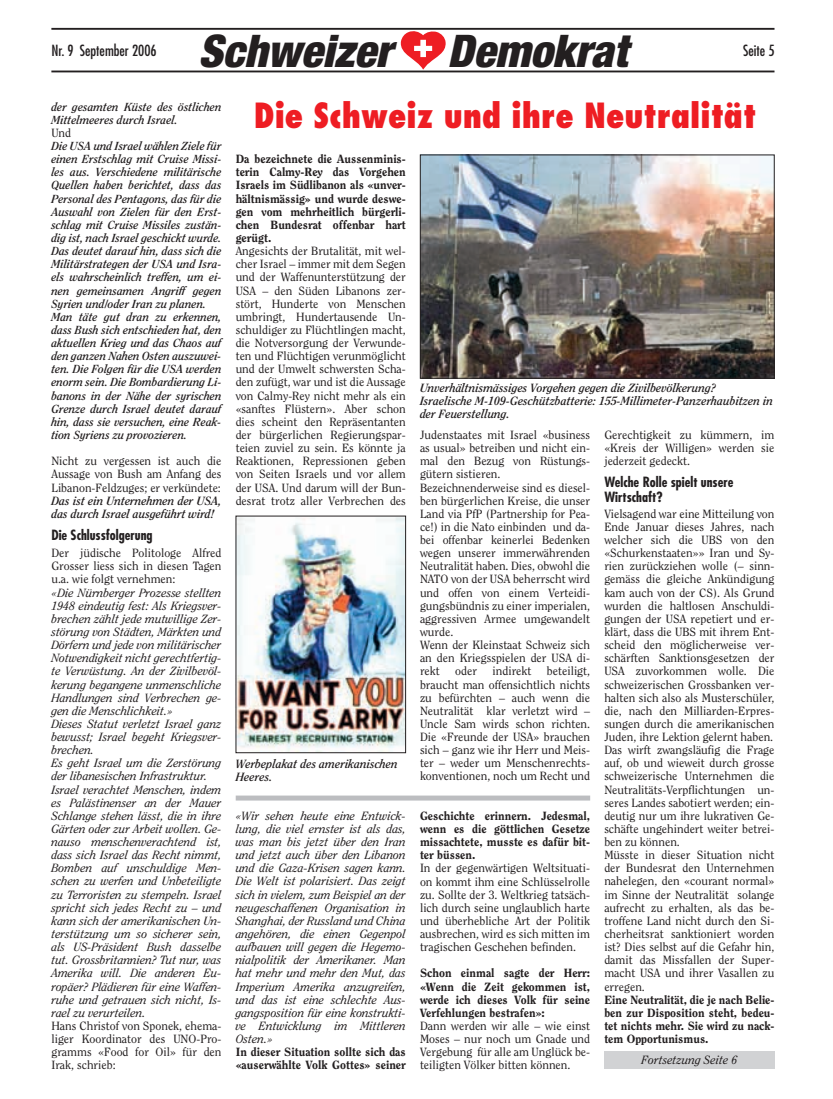
<style>
.page{position:relative;width:833px;height:1099px;background:#fff}
.page>*{position:absolute;margin:0;border:0;box-sizing:border-box;transform-origin:0 0}
.t1{font:italic 900 condensed 45px "Helvetica Neue";color:#231f20}
.t2{font:800 condensed 33.75px "Futura";color:#ee1d23}
.t3{font:condensed 15px "Futura";color:#231f20}
.t4{font:700 condensed 13.75px/15px "Futura";color:#231f20}
.t5{font:11.88px/13.1px "Clearface";color:#231f20;text-align:justify}
.t6{font:italic 11.88px/13.1px "Clearface";color:#231f20}
.t7{font:800 11.88px/13.1px "Clearface";color:#231f20;text-align:justify}
.t8{font:italic 700 11.88px/13.1px "Clearface";color:#231f20}
.t9{font:italic 700 11.62px/13.1px "Clearface";color:#231f20}
</style>
<div class="page">
<hr style="left:51px;top:28px;width:723px;height:2px;background:#231f20">
<hr style="left:51px;top:71px;width:723px;height:1px;background:#231f20">
<svg style="left:401px;top:31px;width:44px;height:39px"></svg>
<div style="left:236px;top:795px;width:354px;height:5px;background:#bcbdc0"></div>
<img style="left:422px;top:157px;width:350px;height:219px">
<div style="left:420px;top:155px;width:354px;height:223px;border:1px solid #231f20"></div>
<img style="left:238px;top:518px;width:166px;height:233px">
<div style="left:236px;top:516px;width:170px;height:237px;border:1px solid #231f20"></div>
<div style="left:604px;top:1051px;width:170px;height:17px;background:#d1d2d4"></div>
<p class="t3" style="left:51px;top:43px;width:107px">Nr. 9 September 2006</p>
<h1 class="t1" style="left:198px;top:35px;width:431px">Schweizer Demokrat</h1>
<p class="t3" style="left:743px;top:43px;width:33px">Seite 5</p>
<p class="t9" style="left:51px;top:101px;width:172px">der gesamten Küste des östlichen<br>Mittelmeeres durch Israel.</p>
<p class="t5" style="left:51px;top:127px;width:21px">Und</p>
<p class="t9" style="left:51px;top:140px;width:172px">Die USA und Israel wählen Ziele für einen Erstschlag mit Cruise Missi&shy;les aus. Verschiedene militärische Quellen haben berichtet, dass das Personal des Pentagons, das für die Auswahl von Zielen für den Erst&shy;schlag mit Cruise Missiles zustän&shy;dig ist, nach Israel geschickt wurde.<br>Das deutet darauf hin, dass sich die Militärstrategen der USA und Isra&shy;els wahrscheinlich treffen, um ei&shy;nen gemeinsamen Angriff gegen Syrien und/oder Iran zu planen.<br>Man täte gut dran zu erkennen, dass Bush sich entschieden hat, den aktuellen Krieg und das Chaos auf den ganzen Nahen Osten auszuwei&shy;ten. Die Folgen für die USA werden enorm sein. Die Bombardierung Li&shy;banons in der Nähe der syrischen Grenze durch Israel deutet darauf hin, dass sie versuchen, eine Reak&shy;tion Syriens zu provozieren.</p>
<p class="t5" style="left:51px;top:455px;width:172px">Nicht zu vergessen ist auch die Aussage von Bush am Anfang des Libanon-Feldzuges; er verkündete:</p>
<p class="t8" style="left:51px;top:494px;width:172px">Das ist ein Unternehmen der USA, das durch Israel ausgeführt wird!</p>
<p class="t4" style="left:51px;top:528px;width:103px">Die Schlussfolgerung</p>
<p class="t5" style="left:51px;top:547px;width:172px">Der jüdische Politologe Alfred Grosser liess sich in diesen Tagen u.a. wie folgt vernehmen:</p>
<p class="t6" style="left:51px;top:586px;width:172px">«Die Nürnberger Prozesse stellten<br>1948 eindeutig fest: Als Kriegsver&shy;brechen zählt jede mutwillige Zer&shy;störung von Städten, Märkten und<br>Dörfern und jede von militärischer<br>Notwendigkeit nicht gerechtfertig&shy;te Verwüstung. An der Zivilbevöl&shy;kerung begangene unmenschliche<br>Handlungen sind Verbrechen ge&shy;gen die Menschlichkeit.»<br>Dieses Statut verletzt Israel ganz bewusst; Israel begeht Kriegsver&shy;brechen.<br>Es geht Israel um die Zerstörung der libanesischen Infrastruktur.<br>Israel verachtet Menschen, indem es Palästinenser an der Mauer<br>Schlange stehen lässt, die in ihre<br>Gärten oder zur Arbeit wollen. Ge&shy;nauso menschenverachtend ist, dass sich Israel das Recht nimmt,<br>Bomben auf unschuldige Men&shy;schen zu werfen und Unbeteiligte zu Terroristen zu stempeln. Israel spricht sich jedes Recht zu – und kann sich der amerikanischen Un&shy;terstützung um so sicherer sein, als US-Präsident Bush dasselbe tut. Grossbritannien? Tut nur, was<br>Amerika will. Die anderen Eu&shy;ropäer? Plädieren für eine Waffen&shy;ruhe und getrauen sich nicht, Is&shy;rael zu verurteilen.</p>
<p class="t5" style="left:51px;top:1020px;width:172px">Hans Christof von Sponek, ehema&shy;liger Koordinator des UNO-Pro&shy;gramms «Food for Oil» für den Irak, schrieb:</p>
<h2 class="t2" style="left:254px;top:101px;width:504px">Die Schweiz und ihre Neutralität</h2>
<p class="t7" style="left:236px;top:153px;width:172px">Da bezeichnete die Aussenminis&shy;terin Calmy-Rey das Vorgehen Israels im Südlibanon als «unver&shy;hältnismässig» und wurde deswe&shy;gen vom mehrheitlich bürgerli&shy;chen Bundesrat offenbar hart gerügt.</p>
<p class="t5" style="left:236px;top:245px;width:172px">Angesichts der Brutalität, mit wel&shy;cher Israel – immer mit dem Segen und der Waffenunterstützung der USA – den Süden Libanons zer&shy;stört, Hunderte von Menschen umbringt, Hundertausende Un&shy;schuldiger zu Flüchtlingen macht, die Notversorgung der Verwunde&shy;ten und Flüchtigen verunmöglicht und der Umwelt schwersten Scha&shy;den zufügt, war und ist die Aussage von Calmy-Rey nicht mehr als ein «sanftes Flüstern». Aber schon dies scheint den Repräsentanten der bürgerlichen Regierungspar&shy;teien zuviel zu sein. Es könnte ja Reaktionen, Repressionen geben von Seiten Israels und vor allem der USA. Und darum will der Bun&shy;desrat trotz aller Verbrechen des</p>
<p class="t8" style="left:420px;top:382px;width:354px">Unverhältnismässiges Vorgehen gegen die Zivilbevölkerung?<br>Israelische M-109-Geschützbatterie: 155-Millimeter-Panzerhaubitzen in der Feuerstellung.</p>
<p class="t5" style="left:420px;top:429px;width:172px;text-align:left">Judenstaates mit Israel «business as usual» betreiben und nicht ein&shy;mal den Bezug von Rüstungs&shy;gütern sistieren.<br>Bezeichnenderweise sind es diesel&shy;ben bürgerlichen Kreise, die unser<br>Land via PfP (Partnership for Pea&shy;ce!) in die Nato einbinden und da&shy;bei offenbar keinerlei Bedenken wegen unserer immerwährenden<br>Neutralität haben. Dies, obwohl die<br>NATO von der USA beherrscht wird und offen von einem Verteidi&shy;gungsbündnis zu einer imperialen, aggressiven Armee umgewandelt wurde.<br>Wenn der Kleinstaat Schweiz sich an den Kriegsspielen der USA di&shy;rekt</p>
<p class="t5" style="left:604px;top:429px;width:172px">Gerechtigkeit zu kümmern, im «Kreis der Willigen» werden sie jederzeit gedeckt.</p>
<p class="t4" style="left:604px;top:476px;width:131px">Welche Rolle spielt unsere<br>Wirtschaft?</p>
<p class="t5" style="left:604px;top:508px;width:172px;text-align:left">Vielsagend war eine Mitteilung von<br>Ende Januar dieses Jahres, nach welcher sich die UBS von den «Schurkenstaaten»» Iran und Sy&shy;rien zurückziehen wolle (– sinn&shy;gemäss die gleiche Ankündigung kam auch von der CS). Als Grund wurden die haltlosen Anschuldi&shy;gungen der USA repetiert und er&shy;klärt, dass die UBS mit ihrem Ent&shy;scheid den möglicherweise ver&shy;schärften Sanktionsgesetzen der<br>USA zuvorkommen wolle. Die schweizerischen Grossbanken ver&shy;halten sich also als Musterschüler, die, nach den Milliarden-Erpres&shy;sungen durch die amerikanischen<br>Juden, ihre Lektion gelernt haben.<br>Das wirft zwangsläufig die Frage auf, ob und wieweit durch grosse schweizerische Unternehmen die<br>Neutralitäts-Verpflichtungen un&shy;seres Landes sabotiert werden; ein&shy;deutig nur um ihre lukrativen Ge&shy;schäfte ungehindert weiter betrei&shy;ben zu können.<br>Müsste in dieser Situation nicht der Bundesrat den Unternehmen nahelegen, den «courant normal» im Sinne der Neutralität solange aufrecht zu erhalten, als das be&shy;troffene Land nicht durch den Si&shy;cherheitsrat sanktioniert worden ist? Dies selbst auf die Gefahr hin, damit das Missfallen der Super&shy;macht USA und ihrer Vasallen zu erregen.</p>
<p class="t7" style="left:604px;top:993px;width:172px">Eine Neutralität, die je nach Belie&shy;ben zur Disposition steht, bedeu&shy;tet nichts mehr. Sie wird zu nack&shy;tem Opportunismus.</p>
<p class="t5" style="left:420px;top:665px;width:172px;text-indent:127px">beteiligt, braucht man offensichtlich nichts zu befürchten – auch wenn die Neutralität klar verletzt wird – Uncle Sam wirds schon richten.<br>Die «Freunde der USA» brauchen sich – ganz wie ihr Herr und Meis&shy;ter – weder um Menschenrechts&shy;konventionen, noch um Recht und</p>
<p class="t5" style="left:455px;top:665px;width:23px">oder</p>
<p class="t5" style="left:492px;top:665px;width:40px">indirekt</p>
<p class="t8" style="left:236px;top:758px;width:164px">Werbeplakat des amerikanischen<br>Heeres.</p>
<p class="t7" style="left:420px;top:810px;width:172px">Geschichte erinnern. Jedesmal, wenn es die göttlichen Gesetze missachtete, musste es dafür bit&shy;ter büssen.</p>
<p class="t5" style="left:420px;top:862px;width:172px">In der gegenwärtigen Weltsituati&shy;on kommt ihm eine Schlüsselrolle zu. Sollte der 3. Weltkrieg tatsäch&shy;lich durch seine unglaublich harte und überhebliche Art der Politik ausbrechen, wird es sich mitten im tragischen Geschehen befinden.</p>
<p class="t7" style="left:420px;top:967px;width:172px">Schon einmal sagte der Herr: «Wenn die Zeit gekommen ist, werde ich dieses Volk für seine Verfehlungen bestrafen»:</p>
<p class="t5" style="left:420px;top:1020px;width:172px">Dann werden wir alle – wie einst Moses – nur noch um Gnade und Vergebung für alle am Unglück be&shy;teiligten Völker bitten können.</p>
<p class="t6" style="left:236px;top:810px;width:172px;text-align:justify">«Wir sehen heute eine Entwick&shy;lung, die viel ernster ist als das, was man bis jetzt über den Iran und jetzt auch über den Libanon und die Gaza-Krisen sagen kann.<br>Die Welt ist polarisiert. Das zeigt sich in vielem, zum Beispiel an der neugeschaffenen Organisation in Shanghai, der Russland und China angehören, die einen Gegenpol aufbauen will gegen die Hegemo&shy;nialpolitik der Amerikaner. Man hat mehr und mehr den Mut, das Imperium Amerika anzugreifen, und das ist eine schlechte Aus&shy;gangsposition für eine konstrukti&shy;ve Entwicklung im Mittleren Osten.»</p>
<p class="t7" style="left:236px;top:1046px;width:172px">In dieser Situation sollte sich das «auserwählte Volk Gottes» seiner</p>
<p class="t6" style="left:641px;top:1053px;width:97px">Fortsetzung Seite 6</p>
</div>
